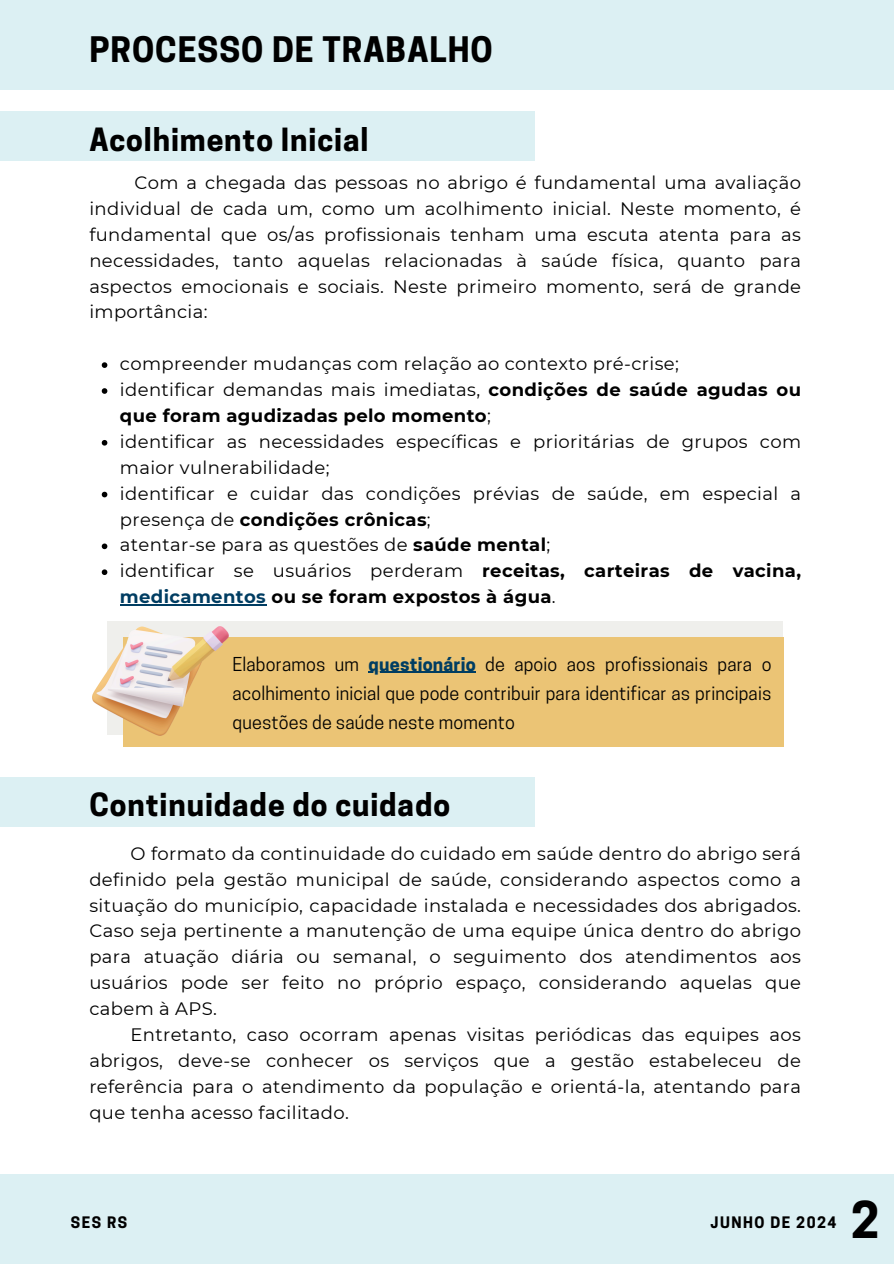
<style>
.page{position:relative;width:894px;height:1264px;background:#fff}
.page>*{position:absolute;margin:0;border:0;box-sizing:border-box;transform-origin:0 0}
.t1{font:700 47.55px "Cooper Hewitt";color:#000}
.t2{font:700 33px "Cooper Hewitt";letter-spacing:.03em;color:#000}
.t3{font:700 30px "Cooper Hewitt";letter-spacing:.03em;color:#000}
.t4{font:18px/25.8px "Montserrat";letter-spacing:.02em;color:#000}
.t5{font:700 18px/25.8px "Montserrat";letter-spacing:.02em;color:#000}
.t6{font:18px/29.2px "Cooper Hewitt";letter-spacing:.01em;color:#000;text-align:justify}
.t7{font:700 14.85px "Cooper Hewitt";letter-spacing:.1em;color:#000}
.s1{font-weight:400}
.s2{font-weight:700}
.s3{color:#003d62}
.s4{font-weight:700;color:#003d62}
</style>
<div class="page">
<div style="left:0;top:1174px;width:893px;height:89px;background:#dcf0f3"></div>
<div style="left:0;top:0;width:893px;height:90px;background:#dcf0f3"></div>
<div style="left:0;top:111px;width:534px;height:50px;background:#dcf0f3"></div>
<div style="left:108px;top:622px;width:674px;height:113px;background:#efefec"></div>
<div style="left:123px;top:637px;width:660px;height:109px;background:#ebc475"></div>
<div style="left:0;top:776px;width:534px;height:50px;background:#dcf0f3"></div>
<img style="left:92px;top:626px;width:136px;height:109px">
<svg style="left:102px;top:362px;width:5px;height:6px"></svg>
<svg style="left:102px;top:388px;width:5px;height:6px"></svg>
<svg style="left:102px;top:440px;width:5px;height:5px"></svg>
<svg style="left:102px;top:492px;width:5px;height:5px"></svg>
<svg style="left:102px;top:543px;width:5px;height:6px"></svg>
<svg style="left:102px;top:569px;width:5px;height:6px"></svg>
<hr style="left:120px;top:604px;width:146px;height:1px;background:#003d62">
<hr style="left:368px;top:671px;width:107px;height:2px;background:#003d62">
<p class="t2" style="left:89px;top:37px;width:405px">PROCESSO DE TRABALHO</p>
<h2 class="t3" style="left:89px;top:128px;width:280px">Acolhimento Inicial</h2>
<h1 class="t4" style="left:89px;top:170px;width:713px;text-align:justify;text-indent:45px">Com a chegada das pessoas no abrigo é fundamental uma avaliação individual de cada um, como um acolhimento inicial. Neste momento, é fundamental que os/as profissionais tenham uma escuta atenta para as necessidades, tanto aquelas relacionadas à saúde física, quanto para aspectos emocionais e sociais. Neste primeiro momento, será de grande importância:</h1>
<h2 class="t4" style="left:120px;top:351px;width:560px">compreender mudanças com relação ao contexto pré-crise;</h2>
<h4 class="t5" style="left:120px;top:377px;width:682px"><span class="s1">identificar demandas mais imediatas,</span> condições de saúde agudas ou que foram agudizadas pelo momento<span class="s1">;</span></h4>
<p class="t4" style="left:120px;top:428px;width:682px">identificar as necessidades específicas e prioritárias de grupos com maior vulnerabilidade;</p>
<p class="t4" style="left:120px;top:480px;width:682px">identificar e cuidar das condições prévias de saúde, em especial a presença de <span class="s2">condições crônicas</span>;</p>
<p class="t4" style="left:120px;top:532px;width:431px">atentar-se para as questões de <span class="s2">saúde mental</span>;</p>
<p class="t5" style="left:120px;top:558px;width:682px"><span class="s1">identificar se usuários perderam</span> receitas, carteiras de vacina, <span class="s3">medicamentos</span> ou se foram expostos à água<span class="s1">.</span></p>
<p class="t6" style="left:232px;top:651px;width:540px;text-indent:136px"><span class="s4">questionário</span> de apoio aos profissionais para o acolhimento inicial que pode contribuir para identificar as principais questões de saúde neste momento</p>
<h4 class="t6" style="left:232px;top:651px;width:128px">Elaboramos um</h4>
<p class="t3" style="left:89px;top:793px;width:362px">Continuidade do cuidado</p>
<p class="t4" style="left:130px;top:840px;width:672px">O formato da continuidade do cuidado em saúde dentro do abrigo será</p>
<p class="t4" style="left:89px;top:866px;width:713px">definido pela gestão municipal de saúde, considerando aspectos como a</p>
<p class="t4" style="left:89px;top:892px;width:713px">situação do município, capacidade instalada e necessidades dos abrigados.</p>
<p class="t4" style="left:89px;top:918px;width:713px">Caso seja pertinente a manutenção de uma equipe única dentro do abrigo</p>
<p class="t4" style="left:89px;top:943px;width:713px">para atuação diária ou semanal, o seguimento dos atendimentos aos</p>
<p class="t4" style="left:89px;top:969px;width:713px">usuários pode ser feito no próprio espaço, considerando aquelas que</p>
<p class="t4" style="left:89px;top:995px;width:129px">cabem à APS.</p>
<p class="t4" style="left:130px;top:1021px;width:672px">Entretanto, caso ocorram apenas visitas periódicas das equipes aos</p>
<p class="t4" style="left:89px;top:1047px;width:713px">abrigos, deve-se conhecer os serviços que a gestão estabeleceu de</p>
<p class="t4" style="left:89px;top:1073px;width:713px">referência para o atendimento da população e orientá-la, atentando para</p>
<p class="t4" style="left:89px;top:1099px;width:261px">que tenha acesso facilitado.</p>
<p class="t7" style="left:71px;top:1217px;width:58px">SES RS</p>
<p class="t7" style="left:710px;top:1217px;width:127px">JUNHO DE 2024</p>
<h3 class="t1" style="left:850px;top:1201px;width:30px">2</h3>
</div>
